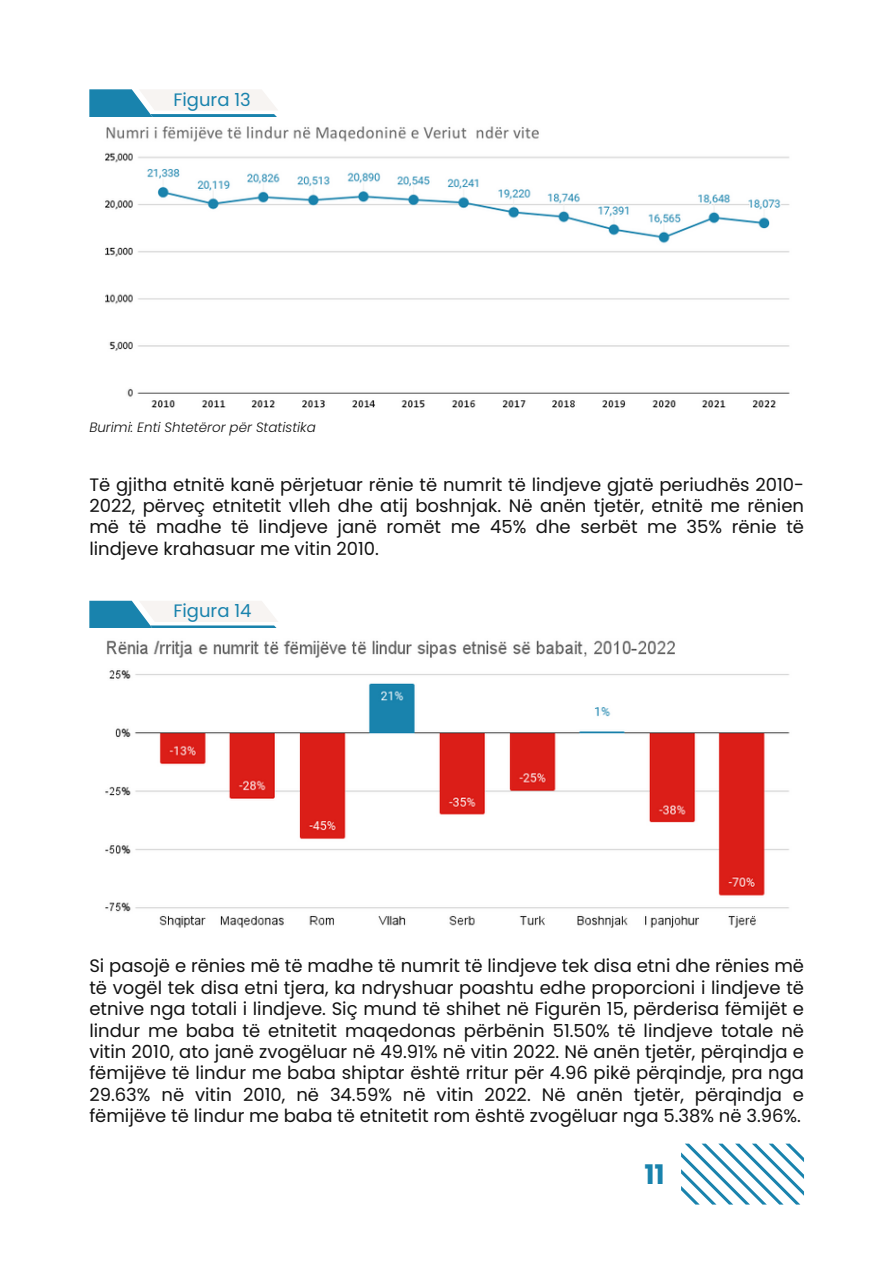
<style>
.page{position:relative;width:893px;height:1264px;background:#fff}
.page>*{position:absolute;margin:0;border:0;box-sizing:border-box;transform-origin:0 0}
.t1{font:700 27px "Poppins";color:#1983ad}
.t2{font:18px/21.3px "Poppins";color:#121212;text-align:justify}
.t3{font:18px "Poppins";color:#1983ad}
.t4{font:italic 300 13.5px "Poppins";color:#121212}
</style>
<div class="page">
<svg style="left:681px;top:1143px;width:123px;height:61px"></svg>
<svg style="left:89px;top:89px;width:188px;height:28px"></svg>
<img style="left:105px;top:126px;width:685px;height:282px">
<svg style="left:89px;top:600px;width:189px;height:28px"></svg>
<img style="left:105px;top:640px;width:685px;height:288px">
<p class="t3" style="left:173px;top:87px;width:79px">Figura 13</p>
<p class="t4" style="left:89px;top:417px;width:228px">Burimi: Enti Shtetëror për Statistika</p>
<p class="t2" style="left:89px;top:473px;width:716px">Të gjitha etnitë kanë përjetuar rënie të numrit të lindjeve gjatë periudhës 2010- 2022, përveç etnitetit vlleh dhe atij boshnjak. Në anën tjetër, etnitë me rënien më të madhe të lindjeve janë romët me 45% dhe serbët me 35% rënie të lindjeve krahasuar me vitin 2010.</p>
<p class="t3" style="left:173px;top:598px;width:79px">Figura 14</p>
<p class="t2" style="left:89px;top:955px;width:716px">Si pasojë e rënies më të madhe të numrit të lindjeve tek disa etni dhe rënies më të vogël tek disa etni tjera, ka ndryshuar poashtu edhe proporcioni i lindjeve të etnive nga totali i lindjeve. Siç mund të shihet në Figurën 15, përderisa fëmijët e lindur me baba të etnitetit maqedonas përbënin 51.50% të lindjeve totale në vitin 2010, ato janë zvogëluar në 49.91% në vitin 2022. Në anën tjetër, përqindja e fëmijëve të lindur me baba shiptar është rritur për 4.96 pikë përqindje, pra nga 29.63% në vitin 2010, në 34.59% në vitin 2022. Në anën tjetër, përqindja e fëmijëve të lindur me baba të etnitetit rom është zvogëluar nga 5.38% në 3.96%.</p>
<p class="t1" style="left:644px;top:1155px;width:22px">11</p>
</div>
